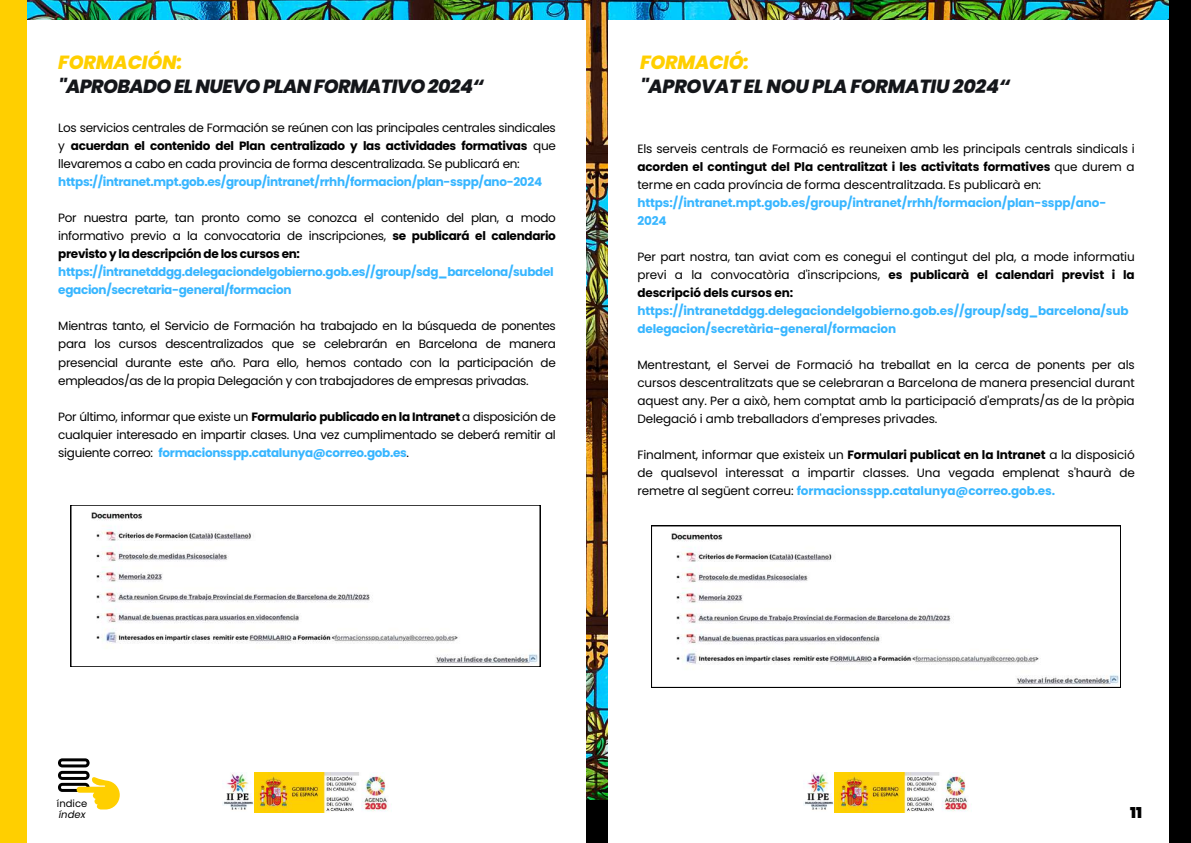
<style>
.page{position:relative;width:1191px;height:843px;background:#fff}
.page>*{position:absolute;margin:0;border:0;box-sizing:border-box;transform-origin:0 0}
.t1{font:italic 800 19px "Poppins";letter-spacing:-.035em;color:#14161a}
.t2{font:italic 800 19px "Poppins";letter-spacing:-.015em;color:#14161a}
.t3{font:italic 800 19px "Poppins";letter-spacing:-.01em;color:#ffcf00}
.t4{font:900 15px "Poppins";color:#000}
.t5{font:12px/18px "Poppins";letter-spacing:-.02em;color:#000;text-align:justify}
.t6{font:700 12px/18px "Poppins";letter-spacing:-.02em;color:#38b6ff}
.t7{font:10px "Poppins";color:#000}
.t8{font:italic 10px "Poppins";color:#000}
.s1{font-weight:700}
.s2{font-weight:700;color:#38b6ff}
</style>
<div class="page">
<img style="left:27px;top:0;width:1141px;height:799px">
<div style="left:0;top:20px;width:585px;height:822px;background:#fff"></div>
<div style="left:0;top:0;width:27px;height:842px;background:#ffcf00"></div>
<div style="left:608px;top:20px;width:582px;height:822px;background:#fff"></div>
<div style="left:1168px;top:0;width:22px;height:842px;background:#000"></div>
<svg style="left:58px;top:758px;width:61px;height:51px"></svg>
<img style="left:223px;top:772px;width:166px;height:40px">
<img style="left:803px;top:772px;width:166px;height:40px">
<svg style="left:71px;top:505px;width:469px;height:161px"></svg>
<svg style="left:651px;top:525px;width:469px;height:162px"></svg>
<h1 class="t3" style="left:58px;top:49px;width:126px">FORMACIÓN:</h1>
<h1 class="t1" style="left:58px;top:73px;width:427px">"APROBADO EL NUEVO PLAN FORMATIVO 2024“</h1>
<p class="t5" style="left:58px;top:119px;width:499px">Los servicios centrales de Formación se reúnen con las principales centrales sindicales y <span class="s1">acuerdan el contenido del Plan centralizado y las actividades formativas</span> que llevaremos a cabo en cada provincia de forma descentralizada. Se publicará en:</p>
<p class="t6" style="left:58px;top:173px;width:485px">https://intranet.mpt.gob.es/group/intranet/rrhh/formacion/plan-sspp/ano-2024</p>
<p class="t5" style="left:58px;top:209px;width:499px">Por nuestra parte, tan pronto como se conozca el contenido del plan, a modo informativo previo a la convocatoria de inscripciones, <span class="s1">se publicará el calendario previsto y la descripción de los cursos en:</span></p>
<p class="t6" style="left:58px;top:263px;width:497px">https://intranetddgg.delegaciondelgobierno.gob.es//group/sdg_barcelona/subdel egacion/secretaria-general/formacion</p>
<p class="t5" style="left:58px;top:317px;width:499px">Mientras tanto, el Servicio de Formación ha trabajado en la búsqueda de ponentes para los cursos descentralizados que se celebrarán en Barcelona de manera presencial durante este año. Para ello, hemos contado con la participación de empleados/as de la propia Delegación y con trabajadores de empresas privadas.</p>
<p class="t5" style="left:58px;top:407px;width:499px">Por último, informar que existe un <span class="s1">Formulario publicado en la Intranet</span> a disposición de cualquier interesado en impartir clases. Una vez cumplimentado se deberá remitir al siguiente correo: <span class="s2">formacionsspp.catalunya@correo.gob.es</span>.</p>
<h1 class="t3" style="left:640px;top:49px;width:110px">FORMACIÓ:</h1>
<h1 class="t2" style="left:640px;top:73px;width:371px">"APROVAT EL NOU PLA FORMATIU 2024“</h1>
<p class="t5" style="left:637px;top:140px;width:499px">Els serveis centrals de Formació es reuneixen amb les principals centrals sindicals i <span class="s1">acorden el contingut del Pla centralitzat i les activitats formatives</span> que durem a terme en cada província de forma descentralitzada. Es publicarà en:</p>
<p class="t6" style="left:637px;top:194px;width:470px">https://intranet.mpt.gob.es/group/intranet/rrhh/formacion/plan-sspp/ano-<br>2024</p>
<p class="t5" style="left:637px;top:248px;width:499px">Per part nostra, tan aviat com es conegui el contingut del pla, a mode informatiu previ a la convocatòria d'inscripcions, <span class="s1">es publicarà el calendari previst i la descripció dels cursos en:</span></p>
<p class="t6" style="left:637px;top:302px;width:492px">https://intranetddgg.delegaciondelgobierno.gob.es//group/sdg_barcelona/sub delegacion/secretària-general/formacion</p>
<p class="t5" style="left:637px;top:356px;width:499px">Mentrestant, el Servei de Formació ha treballat en la cerca de ponents per als cursos descentralitzats que se celebraran a Barcelona de manera presencial durant aquest any. Per a això, hem comptat amb la participació d'emprats/as de la pròpia Delegació i amb treballadors d'empreses privades.</p>
<p class="t5" style="left:637px;top:446px;width:499px">Finalment, informar que existeix un <span class="s1">Formulari publicat en la Intranet</span> a la disposició de qualsevol interessat a impartir classes. Una vegada emplenat s'haurà de remetre al següent correu: <span class="s2">formacionsspp.catalunya@correo.gob.es.</span></p>
<p class="t7" style="left:57px;top:795px;width:32px">índice</p>
<p class="t8" style="left:59px;top:807px;width:28px">índex</p>
<p class="t4" style="left:1130px;top:802px;width:13px">11</p>
</div>
